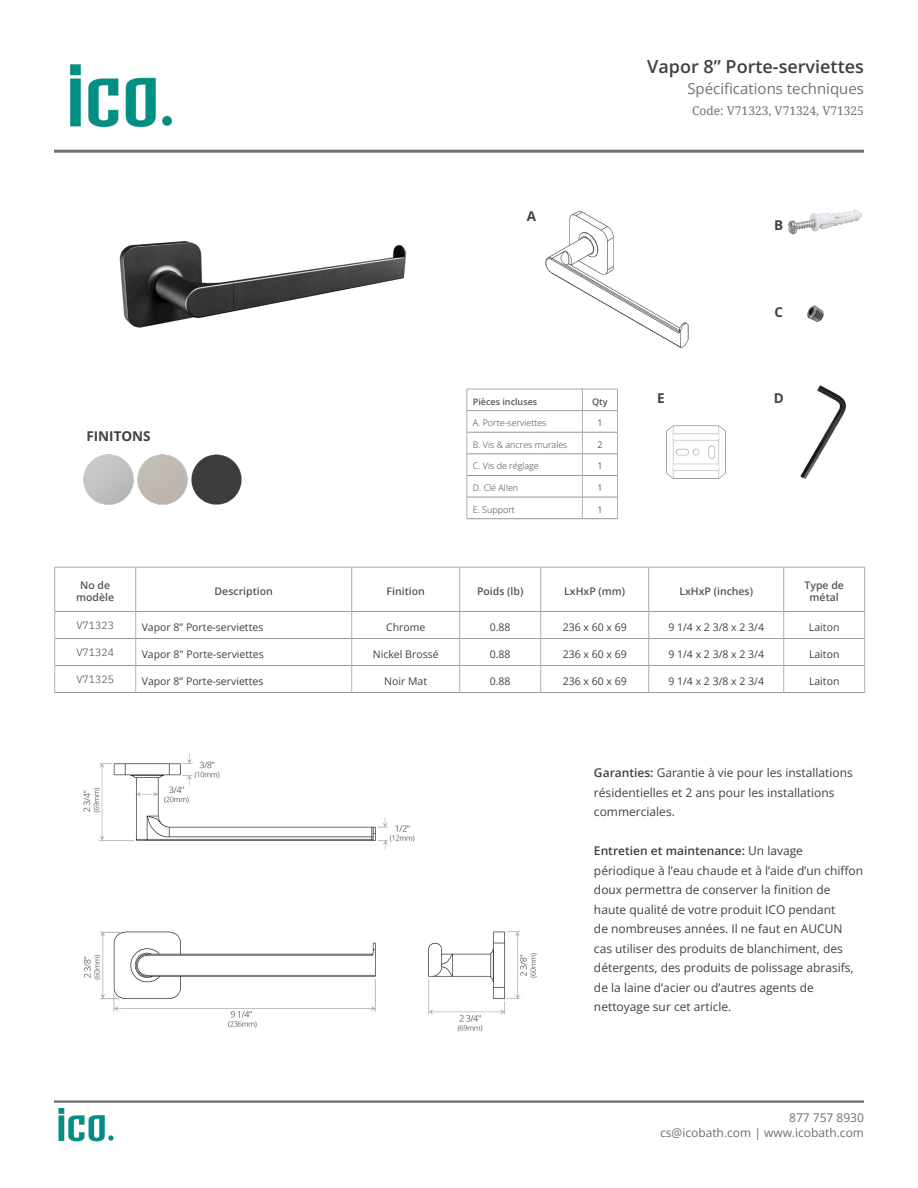
<style>
.page{position:relative;width:918px;height:1188px;background:#fff}
.page>*{position:absolute;margin:0;border:0;box-sizing:border-box;transform-origin:0 0}
.t1{font:600 18px "Open Sans";color:#414042}
.t2{font:15px "Open Sans";color:#717275}
.t3{font:700 13.5px "Open Sans";color:#414042}
.t4{font:12px/19.5px "Open Sans";color:#414042}
.t5{font:12px/14.4px "Open Sans";color:#6d6e71;text-align:right}
.t6{font:12px "Droid Serif";color:#717275}
.t7{font:10.5px "Open Sans";color:#414042}
.t8{font:600 10.5px/12.6px "Open Sans";color:#515457;text-align:center}
.t9{font:300 10.5px "IBM Plex Sans";color:#414042}
.t10{font:300 9px "Open Sans";color:#414042}
.t11{font:600 9px "Open Sans";color:#515457}
.t12{font:300 9px "Open Sans";color:#000}
.s1{font-weight:600}
</style>
<div class="page">
<hr style="left:55px;top:567px;width:81px;height:1px;background:#a7a9ac">
<hr style="left:54px;top:567px;width:1px;height:44px;background:#a7a9ac">
<hr style="left:136px;top:567px;width:216px;height:1px;background:#a7a9ac">
<hr style="left:135px;top:567px;width:1px;height:44px;background:#a7a9ac">
<hr style="left:352px;top:567px;width:108px;height:1px;background:#a7a9ac">
<hr style="left:351px;top:567px;width:1px;height:44px;background:#a7a9ac">
<hr style="left:460px;top:567px;width:81px;height:1px;background:#a7a9ac">
<hr style="left:459px;top:567px;width:1px;height:44px;background:#a7a9ac">
<hr style="left:541px;top:567px;width:108px;height:1px;background:#a7a9ac">
<hr style="left:540px;top:567px;width:1px;height:44px;background:#a7a9ac">
<hr style="left:649px;top:567px;width:135px;height:1px;background:#a7a9ac">
<hr style="left:648px;top:567px;width:1px;height:44px;background:#a7a9ac">
<hr style="left:784px;top:567px;width:81px;height:1px;background:#a7a9ac">
<hr style="left:783px;top:567px;width:1px;height:44px;background:#a7a9ac">
<hr style="left:864px;top:567px;width:1px;height:44px;background:#a7a9ac">
<hr style="left:55px;top:638px;width:81px;height:1px;background:#939598">
<hr style="left:136px;top:638px;width:216px;height:1px;background:#939598">
<hr style="left:55px;top:665px;width:81px;height:1px;background:#939598">
<hr style="left:136px;top:665px;width:216px;height:1px;background:#939598">
<hr style="left:55px;top:692px;width:81px;height:1px;background:#939598">
<hr style="left:136px;top:692px;width:216px;height:1px;background:#939598">
<hr style="left:352px;top:692px;width:108px;height:1px;background:#939598">
<hr style="left:55px;top:611px;width:81px;height:1px;background:#9d9fa2">
<hr style="left:136px;top:611px;width:216px;height:1px;background:#9d9fa2">
<hr style="left:352px;top:611px;width:108px;height:1px;background:#9d9fa2">
<hr style="left:460px;top:611px;width:81px;height:1px;background:#9d9fa2">
<hr style="left:541px;top:611px;width:108px;height:1px;background:#9d9fa2">
<hr style="left:649px;top:611px;width:135px;height:1px;background:#9d9fa2">
<hr style="left:784px;top:611px;width:81px;height:1px;background:#9d9fa2">
<hr style="left:352px;top:638px;width:108px;height:1px;background:#9d9fa2">
<hr style="left:460px;top:638px;width:81px;height:1px;background:#9d9fa2">
<hr style="left:541px;top:638px;width:108px;height:1px;background:#9d9fa2">
<hr style="left:649px;top:638px;width:135px;height:1px;background:#9d9fa2">
<hr style="left:784px;top:638px;width:81px;height:1px;background:#9d9fa2">
<hr style="left:352px;top:665px;width:108px;height:1px;background:#9d9fa2">
<hr style="left:460px;top:665px;width:81px;height:1px;background:#9d9fa2">
<hr style="left:541px;top:665px;width:108px;height:1px;background:#9d9fa2">
<hr style="left:649px;top:665px;width:135px;height:1px;background:#9d9fa2">
<hr style="left:784px;top:665px;width:81px;height:1px;background:#9d9fa2">
<hr style="left:460px;top:692px;width:81px;height:1px;background:#9d9fa2">
<hr style="left:541px;top:692px;width:108px;height:1px;background:#9d9fa2">
<hr style="left:649px;top:692px;width:135px;height:1px;background:#9d9fa2">
<hr style="left:784px;top:692px;width:81px;height:1px;background:#9d9fa2">
<svg style="left:54px;top:612px;width:1px;height:80px"></svg>
<svg style="left:135px;top:612px;width:1px;height:80px"></svg>
<svg style="left:351px;top:612px;width:1px;height:80px"></svg>
<svg style="left:459px;top:612px;width:1px;height:80px"></svg>
<svg style="left:540px;top:612px;width:1px;height:80px"></svg>
<svg style="left:648px;top:612px;width:1px;height:80px"></svg>
<svg style="left:783px;top:612px;width:1px;height:80px"></svg>
<svg style="left:864px;top:612px;width:1px;height:80px"></svg>
<img style="left:83px;top:753px;width:454px;height:279px">
<hr style="left:467px;top:389px;width:115px;height:1px;background:#a7a9ac">
<hr style="left:582px;top:389px;width:36px;height:1px;background:#a7a9ac">
<hr style="left:467px;top:432px;width:115px;height:1px;background:#939598">
<hr style="left:583px;top:432px;width:34px;height:1px;background:#939598">
<hr style="left:467px;top:454px;width:115px;height:1px;background:#939598">
<hr style="left:583px;top:454px;width:34px;height:1px;background:#939598">
<hr style="left:467px;top:475px;width:115px;height:1px;background:#939598">
<hr style="left:583px;top:475px;width:34px;height:1px;background:#939598">
<hr style="left:467px;top:497px;width:115px;height:1px;background:#939598">
<hr style="left:583px;top:497px;width:34px;height:1px;background:#939598">
<hr style="left:467px;top:518px;width:115px;height:1px;background:#939598">
<hr style="left:582px;top:518px;width:36px;height:1px;background:#939598">
<hr style="left:467px;top:410px;width:115px;height:1px;background:#9d9fa2">
<hr style="left:582px;top:410px;width:36px;height:1px;background:#9d9fa2">
<svg style="left:467px;top:389px;width:1px;height:130px"></svg>
<svg style="left:582px;top:389px;width:1px;height:130px"></svg>
<svg style="left:617px;top:389px;width:1px;height:130px"></svg>
<img style="left:545px;top:210px;width:144px;height:139px">
<hr style="left:54px;top:150px;width:810px;height:3px;background:#6d6e71">
<hr style="left:54px;top:1100px;width:810px;height:3px;background:#6d6e71">
<img style="left:119px;top:241px;width:288px;height:87px">
<img style="left:800px;top:385px;width:46px;height:94px">
<img style="left:788px;top:209px;width:73px;height:26px">
<img style="left:807px;top:305px;width:17px;height:17px">
<img style="left:666px;top:425px;width:60px;height:54px">
<img style="left:83px;top:454px;width:159px;height:51px">
<img style="left:70px;top:64px;width:102px;height:64px">
<img style="left:58px;top:1107px;width:56px;height:35px">
<p class="t3" style="left:86px;top:427px;width:66px">FINITONS</p>
<p class="t3" style="left:527px;top:206px;width:11px">A</p>
<p class="t11" style="left:473px;top:395px;width:66px">Pièces incluses</p>
<p class="t11" style="left:592px;top:395px;width:17px">Qty</p>
<p class="t10" style="left:473px;top:417px;width:75px">A. Porte-serviettes</p>
<p class="t12" style="left:597px;top:417px;width:7px">1</p>
<p class="t10" style="left:473px;top:438px;width:96px">B. Vis &amp; ancres murales</p>
<p class="t12" style="left:597px;top:438px;width:7px">2</p>
<p class="t10" style="left:473px;top:460px;width:68px">C. Vis de réglage</p>
<p class="t12" style="left:597px;top:460px;width:7px">1</p>
<p class="t10" style="left:473px;top:482px;width:47px">D. Clé Allen</p>
<p class="t12" style="left:597px;top:482px;width:7px">1</p>
<p class="t10" style="left:473px;top:503px;width:44px">E. Support</p>
<p class="t12" style="left:597px;top:503px;width:7px">1</p>
<h1 class="t1" style="left:647px;top:54px;width:218px">Vapor 8” Porte-serviettes</h1>
<p class="t2" style="left:687px;top:79px;width:178px">Spécifications techniques</p>
<p class="t6" style="left:692px;top:103px;width:173px">Code: V71323, V71324, V71325</p>
<p class="t3" style="left:774px;top:216px;width:11px">B</p>
<p class="t3" style="left:774px;top:302px;width:10px">C</p>
<p class="t3" style="left:657px;top:389px;width:9px">E</p>
<p class="t3" style="left:774px;top:389px;width:11px">D</p>
<p class="t8" style="left:76px;top:578px;width:39px">No de modèle</p>
<p class="t8" style="left:215px;top:585px;width:60px">Description</p>
<p class="t8" style="left:387px;top:585px;width:40px">Finition</p>
<p class="t8" style="left:477px;top:585px;width:48px">Poids (lb)</p>
<p class="t8" style="left:564px;top:585px;width:63px">LxHxP (mm)</p>
<p class="t8" style="left:679px;top:585px;width:75px">LxHxP (inches)</p>
<p class="t8" style="left:805px;top:578px;width:41px">Type de métal</p>
<p class="t9" style="left:76px;top:617px;width:39px">V71323</p>
<p class="t7" style="left:142px;top:620px;width:123px">Vapor 8” Porte-serviettes</p>
<p class="t7" style="left:386px;top:620px;width:41px">Chrome</p>
<p class="t7" style="left:490px;top:620px;width:22px">0.88</p>
<p class="t7" style="left:563px;top:620px;width:65px">236 x 60 x 69</p>
<p class="t7" style="left:668px;top:620px;width:97px">9 1/4 x 2 3/8 x 2 3/4</p>
<p class="t7" style="left:809px;top:620px;width:32px">Laiton</p>
<p class="t9" style="left:76px;top:644px;width:39px">V71324</p>
<p class="t7" style="left:142px;top:647px;width:124px">Vapor 8" Porte-serviettes</p>
<p class="t7" style="left:373px;top:647px;width:67px">Nickel Brossé</p>
<p class="t7" style="left:490px;top:647px;width:22px">0.88</p>
<p class="t7" style="left:563px;top:647px;width:65px">236 x 60 x 69</p>
<p class="t7" style="left:668px;top:647px;width:97px">9 1/4 x 2 3/8 x 2 3/4</p>
<p class="t7" style="left:809px;top:647px;width:32px">Laiton</p>
<p class="t9" style="left:76px;top:671px;width:39px">V71325</p>
<p class="t7" style="left:142px;top:674px;width:123px">Vapor 8” Porte-serviettes</p>
<p class="t7" style="left:384px;top:674px;width:44px">Noir Mat</p>
<p class="t7" style="left:490px;top:674px;width:22px">0.88</p>
<p class="t7" style="left:563px;top:674px;width:65px">236 x 60 x 69</p>
<p class="t7" style="left:668px;top:674px;width:97px">9 1/4 x 2 3/8 x 2 3/4</p>
<p class="t7" style="left:809px;top:674px;width:32px">Laiton</p>
<p class="t4" style="left:594px;top:763px;width:260px"><span class="s1">Garanties:</span> Garantie à vie pour les installations résidentielles et 2 ans pour les installations commerciales.</p>
<p class="t4" style="left:594px;top:841px;width:271px"><span class="s1">Entretien et maintenance:</span> Un lavage périodique à l’eau chaude et à l’aide d’un chiffon doux permettra de conserver la finition de haute qualité de votre produit ICO pendant<br>de nombreuses années. Il ne faut en AUCUN cas utiliser des produits de blanchiment, des détergents, des produits de polissage abrasifs, de la laine d’acier ou d’autres agents de nettoyage sur cet article.</p>
<p class="t5" style="left:660px;top:1111px;width:205px">877 757 8930<br>cs@icobath.com | www.icobath.com</p>
</div>
